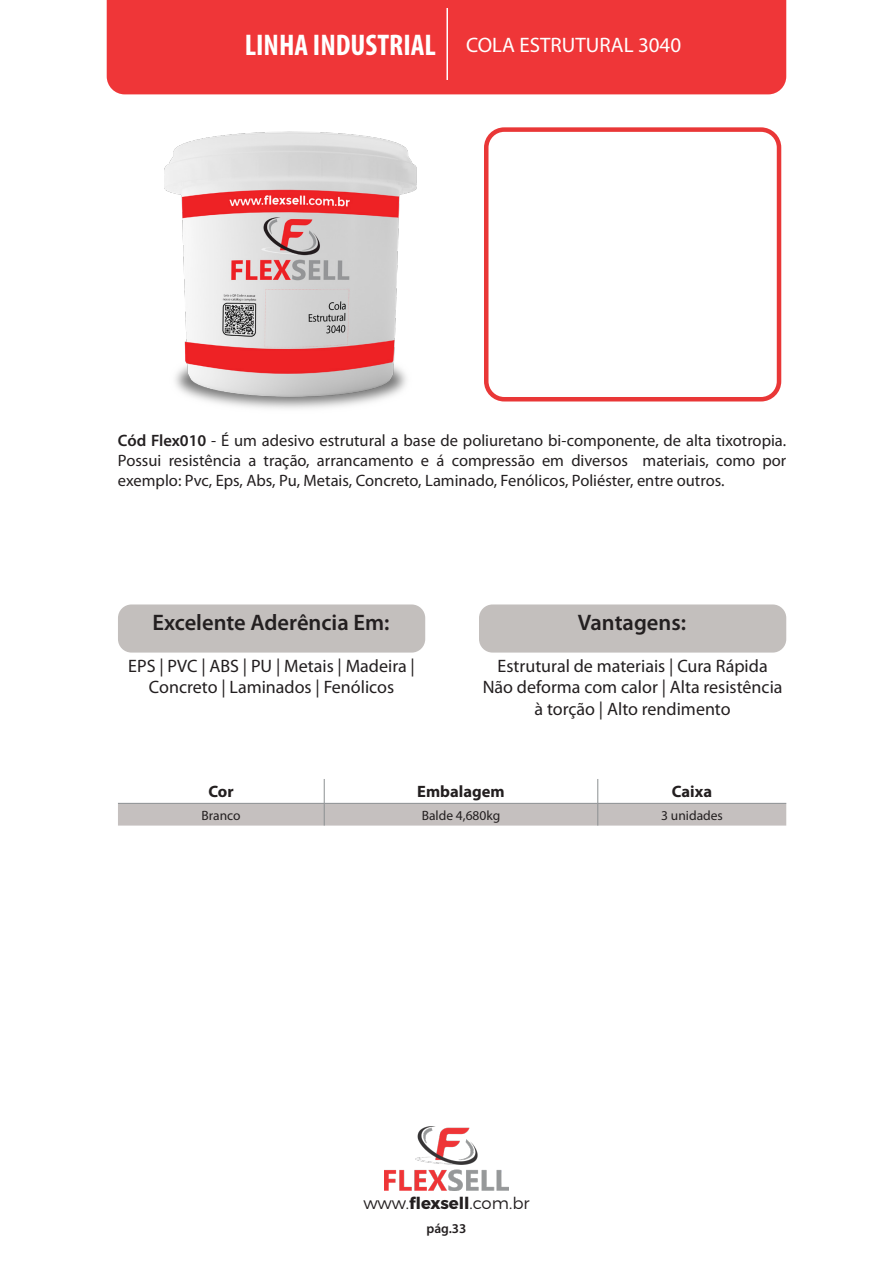
<style>
.page{position:relative;width:893px;height:1263px;background:#fff}
.page>*{position:absolute;margin:0;border:0;box-sizing:border-box;transform-origin:0 0}
.t1{font:700 condensed 30px "Myriad Pro";color:#fff}
.t2{font:600 22.5px "Myriad Pro";color:#231f20}
.t3{font:21px "Myriad Pro";color:#fff}
.t4{font:18px/21.6px "Myriad Pro";color:#231f20;text-align:center}
.t5{font:16.5px/19.8px "Myriad Pro";color:#231f20;text-align:justify}
.t6{font:300 16.5px "Montserrat";color:#231f20}
.t7{font:700 16.5px "Myriad Pro";color:#231f20}
.t8{font:13.5px "Myriad Pro";color:#231f20}
.t9{font:600 13.5px "Myriad Pro";color:#231f20}
.s1{font-weight:600}
.s2{font-weight:700}
</style>
<div class="page">
<div style="left:107px;top:0;width:679px;height:94px;background:#ef3638"></div>
<hr style="left:446px;top:8px;width:2px;height:72px;background:#fff">
<img style="left:384px;top:1126px;width:125px;height:65px">
<svg style="left:118px;top:779px;width:668px;height:46px"></svg>
<div style="left:118px;top:604px;width:307px;height:49px;background:#c3bfbd;border-radius:14px"></div>
<div style="left:479px;top:604px;width:307px;height:49px;background:#c3bfbd;border-radius:14px"></div>
<img style="left:164px;top:131px;width:253px;height:278px">
<div style="left:484px;top:127px;width:297px;height:274px;border:4px solid #e93737;border-radius:18px"></div>
<p class="t1" style="left:245px;top:26px;width:193px">LINHA INDUSTRIAL</p>
<p class="t3" style="left:466px;top:33px;width:217px">COLA ESTRUTURAL 3040</p>
<p class="t5" style="left:118px;top:431px;width:670px"><span class="s1">Cód Flex010</span> - É um adesivo estrutural a base de poliuretano bi-componente, de alta tixotropia.<br>Possui resistência a tração, arrancamento e á compressão em diversos materiais, como por exemplo: Pvc, Eps, Abs, Pu, Metais, Concreto, Laminado, Fenólicos, Poliéster, entre outros.</p>
<p class="t2" style="left:153px;top:608px;width:238px">Excelente Aderência Em:</p>
<p class="t2" style="left:578px;top:608px;width:110px">Vantagens:</p>
<p class="t4" style="left:128px;top:655px;width:288px">EPS | PVC | ABS | PU | Metais | Madeira |<br>Concreto | Laminados | Fenólicos</p>
<p class="t4" style="left:498px;top:655px;width:272px">Estrutural de materiais | Cura Rápida</p>
<p class="t4" style="left:483px;top:677px;width:301px">Não deforma com calor | Alta resistência à torção | Alto rendimento</p>
<p class="t7" style="left:208px;top:781px;width:27px">Cor</p>
<p class="t7" style="left:417px;top:781px;width:89px">Embalagem</p>
<p class="t7" style="left:672px;top:781px;width:42px">Caixa</p>
<p class="t8" style="left:202px;top:808px;width:41px">Branco</p>
<p class="t8" style="left:422px;top:808px;width:80px">Balde 4,680kg</p>
<p class="t8" style="left:661px;top:808px;width:63px">3 unidades</p>
<p class="t6" style="left:363px;top:1190px;width:168px">www.<span class="s2">flexsell</span>.com.br</p>
<p class="t9" style="left:426px;top:1219px;width:41px">pág.33</p>
</div>
